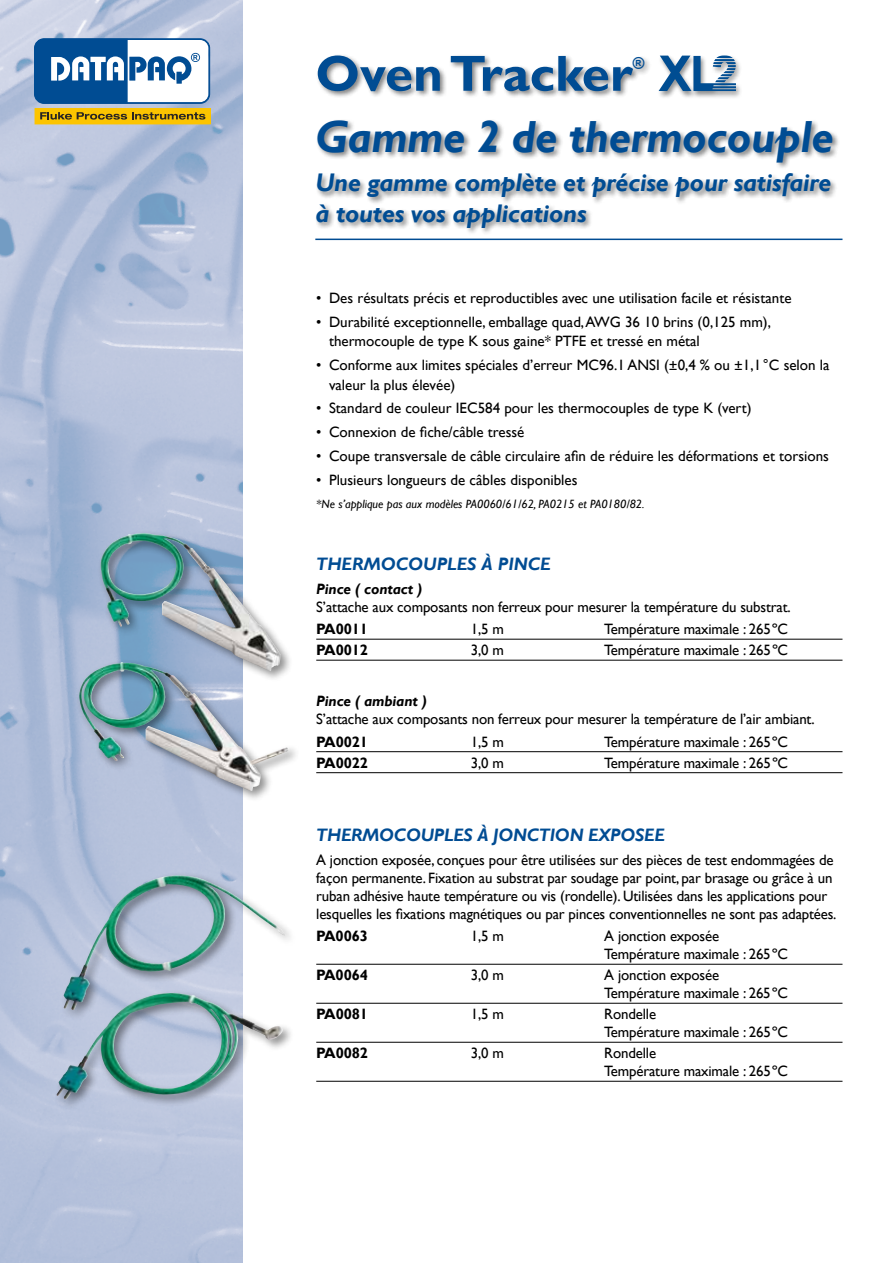
<style>
.page{position:relative;width:893px;height:1263px;background:#fff}
.page>*{position:absolute;margin:0;border:0;box-sizing:border-box;transform-origin:0 0}
.t1{font:700 51px "Gill Sans";color:#004c93}
.t2{font:italic 700 45px "Gill Sans";letter-spacing:-.01em;color:#004c93}
.t3{font:italic 700 25.5px/30.6px "Gill Sans";letter-spacing:-.01em;color:#004c93}
.t4{font:italic 700 18px "Gill Sans";letter-spacing:-.01em;color:#004c93}
.t5{font:700 15.75px "Gill Sans";color:#004c93}
.t6{font:15px/18px "Gill Sans";letter-spacing:-.01em;color:#000}
.t7{font:700 15px "Gill Sans";letter-spacing:-.01em;color:#000}
.t8{font:italic 700 15px "Gill Sans";letter-spacing:-.01em;color:#000}
.t9{font:italic 12px "Gill Sans";color:#000}
</style>
<div class="page">
<img style="left:0;top:0;width:242px;height:1263px">
<div style="left:34px;top:38px;width:176px;height:66px;border:1px solid #004c93;border-radius:9px"></div>
<div style="left:35px;top:109px;width:175px;height:15px;background:#fcc400"></div>
<div style="left:35px;top:108px;width:176px;height:16px;border:1px solid #fdc400"></div>
<svg style="left:40px;top:112px;width:165px;height:8px"></svg>
<svg style="left:35px;top:39px;width:175px;height:64px"></svg>
<hr style="left:315px;top:239px;width:527px;height:1px;background:#004c93">
<div style="left:314px;top:54px;width:527px;height:181px;background:#000;opacity:.5"></div>
<div style="left:657px;top:55px;width:85px;height:44px;background:#000;opacity:.43"></div>
<svg style="left:659px;top:56px;width:77px;height:35px"></svg>
<hr style="left:316px;top:639px;width:526px;height:1px;background:#000">
<hr style="left:316px;top:660px;width:526px;height:1px;background:#000">
<hr style="left:316px;top:751px;width:526px;height:1px;background:#000">
<hr style="left:316px;top:772px;width:526px;height:1px;background:#000">
<hr style="left:316px;top:964px;width:526px;height:1px;background:#000">
<hr style="left:316px;top:1003px;width:526px;height:1px;background:#000">
<hr style="left:316px;top:1042px;width:526px;height:1px;background:#000">
<hr style="left:316px;top:1081px;width:526px;height:1px;background:#000">
<div style="left:97px;top:530px;width:196px;height:153px;background:#000;opacity:.45"></div>
<img style="left:101px;top:534px;width:174px;height:125px">
<div style="left:76px;top:659px;width:224px;height:144px;background:#000;opacity:.45"></div>
<img style="left:79px;top:662px;width:209px;height:129px">
<div style="left:60px;top:872px;width:237px;height:150px;background:#000;opacity:.45"></div>
<img style="left:64px;top:875px;width:221px;height:114px">
<div style="left:54px;top:989px;width:241px;height:122px;background:#000;opacity:.45"></div>
<img style="left:56px;top:993px;width:227px;height:106px">
<h1 class="t1" style="left:315px;top:43px;width:319px">Oven Tracker</h1>
<p class="t5" style="left:633px;top:53px;width:13px">®</p>
<h2 class="t2" style="left:315px;top:111px;width:520px">Gamme 2 de thermocouple</h2>
<h3 class="t3" style="left:315px;top:168px;width:518px">Une gamme complète et précise pour satisfaire à toutes vos applications</h3>
<p class="t6" style="left:316px;top:289px;width:477px">• Des résultats précis et reproductibles avec une utilisation facile et résistante</p>
<p class="t6" style="left:329px;top:312px;width:443px;line-height:19.5px;text-indent:-13px">• Durabilité exceptionnelle, emballage quad,AWG 36 10 brins (0,125 mm), thermocouple de type K sous gaine* PTFE et tressé en métal</p>
<p class="t6" style="left:329px;top:356px;width:502px;line-height:19.5px;text-indent:-13px">• Conforme aux limites spéciales d’erreur MC96.1 ANSI (±0,4 % ou ±1,1°C selon la valeur la plus élevée)</p>
<p class="t6" style="left:316px;top:400px;width:437px">• Standard de couleur IEC584 pour les thermocouples de type K (vert)</p>
<p class="t6" style="left:316px;top:423px;width:210px">• Connexion de fiche/câble tressé</p>
<p class="t6" style="left:316px;top:447px;width:514px">• Coupe transversale de câble circulaire afin de réduire les déformations et torsions</p>
<p class="t6" style="left:316px;top:471px;width:263px">• Plusieurs longueurs de câbles disponibles</p>
<p class="t9" style="left:316px;top:497px;width:330px">*Ne s’applique pas aux modèles PA0060/61/62, PA0215 et PA0180/82.</p>
<p class="t4" style="left:316px;top:553px;width:224px">Thermocouples à PINCE</p>
<p class="t8" style="left:316px;top:580px;width:108px">Pince ( contact )</p>
<p class="t6" style="left:316px;top:598px;width:476px">S’attache aux composants non ferreux pour mesurer la température du substrat.</p>
<p class="t7" style="left:316px;top:620px;width:53px">PA0011</p>
<p class="t6" style="left:471px;top:621px;width:35px">1,5 m</p>
<p class="t6" style="left:604px;top:621px;width:185px">Température maximale : 265ºC</p>
<p class="t7" style="left:316px;top:641px;width:53px">PA0012</p>
<p class="t6" style="left:471px;top:642px;width:35px">3,0 m</p>
<p class="t6" style="left:604px;top:642px;width:185px">Température maximale : 265ºC</p>
<p class="t8" style="left:316px;top:693px;width:112px">Pince ( ambiant )</p>
<p class="t6" style="left:316px;top:711px;width:500px">S’attache aux composants non ferreux pour mesurer la température de l’air ambiant.</p>
<p class="t7" style="left:316px;top:733px;width:53px">PA0021</p>
<p class="t6" style="left:471px;top:733px;width:35px">1,5 m</p>
<p class="t6" style="left:604px;top:733px;width:185px">Température maximale : 265ºC</p>
<p class="t7" style="left:316px;top:754px;width:53px">PA0022</p>
<p class="t6" style="left:471px;top:754px;width:35px">3,0 m</p>
<p class="t6" style="left:604px;top:754px;width:185px">Température maximale : 265ºC</p>
<p class="t4" style="left:316px;top:824px;width:306px">Thermocouples à JONCTION EXPOSEE</p>
<p class="t6" style="left:316px;top:851px;width:522px">A jonction exposée, conçues pour être utilisées sur des pièces de test endommagées de façon permanente. Fixation au substrat par soudage par point, par brasage ou grâce à un ruban adhésive haute température ou vis (rondelle). Utilisées dans les applications pour lesquelles les fixations magnétiques ou par pinces conventionnelles ne sont pas adaptées.</p>
<p class="t7" style="left:316px;top:927px;width:53px">PA0063</p>
<p class="t6" style="left:471px;top:928px;width:35px">1,5 m</p>
<p class="t6" style="left:604px;top:928px;width:185px">A jonction exposée<br>Température maximale : 265ºC</p>
<p class="t7" style="left:316px;top:966px;width:53px">PA0064</p>
<p class="t6" style="left:471px;top:967px;width:35px">3,0 m</p>
<p class="t6" style="left:604px;top:967px;width:185px">A jonction exposée<br>Température maximale : 265ºC</p>
<p class="t7" style="left:316px;top:1005px;width:53px">PA0081</p>
<p class="t6" style="left:471px;top:1006px;width:35px">1,5 m</p>
<p class="t6" style="left:604px;top:1006px;width:185px">Rondelle<br>Température maximale : 265ºC</p>
<p class="t7" style="left:316px;top:1044px;width:53px">PA0082</p>
<p class="t6" style="left:471px;top:1045px;width:35px">3,0 m</p>
<p class="t6" style="left:604px;top:1045px;width:185px">Rondelle<br>Température maximale : 265ºC</p>
</div>
